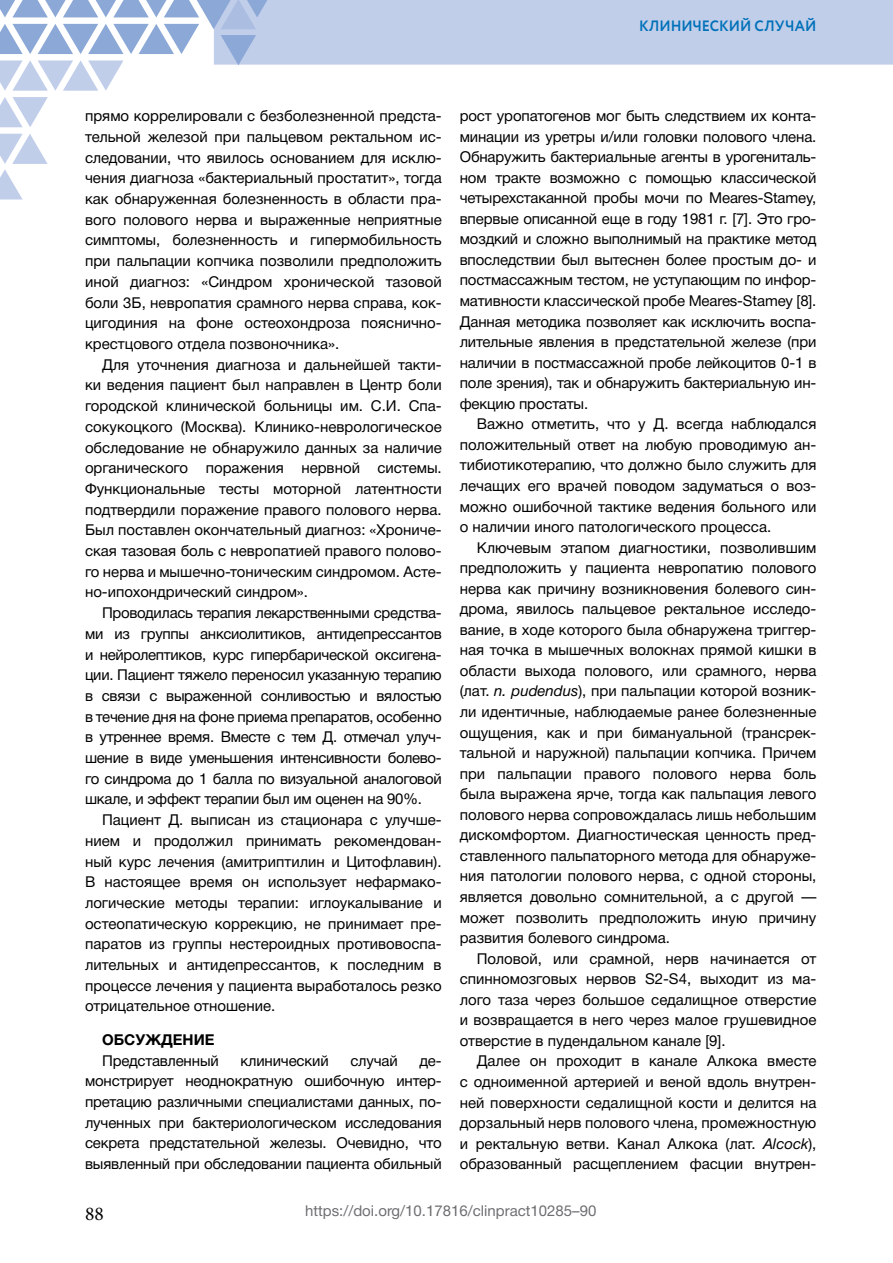
<style>
.page{position:relative;width:893px;height:1263px;background:#fff}
.page>*{position:absolute;margin:0;border:0;box-sizing:border-box;transform-origin:0 0}
.t1{font:19.5px "Minion Pro";color:#000}
.t2{font:15px/20.5px "Helvetica Neue Cyr";color:#000;text-align:justify}
.t3{font:15px "Helvetica Neue Cyr";color:#6d6e71}
.t4{font:700 15px "Circe";color:#0071b8;scale:.95 1}
.t5{font:700 15px "Helvetica Neue Cyr";color:#000}
.s1{font-style:italic}
</style>
<div class="page">
<svg style="left:0;top:97px;width:48px;height:30px"></svg>
<svg style="left:0;top:134px;width:48px;height:65px"></svg>
<svg style="left:0;top:0;width:893px;height:91px"></svg>
<p class="t4" style="left:639px;top:16px;width:188px">КЛИНИЧЕСКИЙ СЛУЧАЙ</p>
<p class="t2" style="left:460px;top:106px;width:358px">рост уропатогенов мог быть следствием их конта&shy;минации из уретры и/или головки полового члена.<br>Обнаружить бактериальные агенты в урогениталь&shy;ном тракте возможно с помощью классической четырехстаканной пробы мочи по Meares-Stamey, впервые описанной еще в году 1981 г. [7]. Это гро&shy;моздкий и сложно выполнимый на практике метод впоследствии был вытеснен более простым до- и постмассажным тестом, не уступающим по инфор&shy;мативности классической пробе Meares-Stamey [8].<br>Данная методика позволяет как исключить воспа&shy;лительные явления в предстательной железе (при наличии в постмассажной пробе лейкоцитов 0-1 в поле зрения), так и обнаружить бактериальную ин&shy;фекцию простаты.</p>
<p class="t2" style="left:460px;top:414px;width:358px;text-indent:17px">Важно отметить, что у Д. всегда наблюдался положительный ответ на любую проводимую ан&shy;тибиотикотерапию, что должно было служить для лечащих его врачей поводом задуматься о воз&shy;можно ошибочной тактике ведения больного или о наличии иного патологического процесса.</p>
<p class="t2" style="left:460px;top:537px;width:358px;text-indent:17px">Ключевым этапом диагностики, позволившим предположить у пациента невропатию полового нерва как причину возникновения болевого син&shy;дрома, явилось пальцевое ректальное исследо&shy;вание, в ходе которого была обнаружена триггер&shy;ная точка в мышечных волокнах прямой кишки в области выхода полового, или срамного, нерва (лат. <span class="s1">n. рudendus</span>), при пальпации которой возник&shy;ли идентичные, наблюдаемые ранее болезненные ощущения, как и при бимануальной (трансрек&shy;тальной и наружной) пальпации копчика. Причем при пальпации правого полового нерва боль была выражена ярче, тогда как пальпация левого полового нерва сопровождалась лишь небольшим дискомфортом. Диагностическая ценность пред&shy;ставленного пальпаторного метода для обнаруже&shy;ния патологии полового нерва, с одной стороны, является довольно сомнительной, а с другой — может позволить предположить иную причину развития болевого синдрома.</p>
<p class="t2" style="left:460px;top:948px;width:358px;text-indent:17px">Половой, или срамной, нерв начинается от спинномозговых нервов S2-S4, выходит из ма&shy;лого таза через большое седалищное отверстие и возвращается в него через малое грушевидное отверстие в пудендальном канале [9].</p>
<p class="t2" style="left:460px;top:1051px;width:358px;text-indent:17px">Далее он проходит в канале Алкока вместе с одноименной артерией и веной вдоль внутрен&shy;ней поверхности седалищной кости и делится на дорзальный нерв полового члена, промежностную и ректальную ветви. Канал Алкока (лат. <span class="s1">Alcock</span>), образованный расщеплением фасции внутрен-</p>
<p class="t3" style="left:305px;top:1203px;width:293px">https://doi.org/10.17816/clinpract10285–90</p>
<p class="t2" style="left:85px;top:106px;width:358px">прямо коррелировали с безболезненной предста&shy;тельной железой при пальцевом ректальном ис&shy;следовании, что явилось основанием для исклю&shy;чения диагноза «бактериальный простатит», тогда как обнаруженная болезненность в области пра&shy;вого полового нерва и выраженные неприятные симптомы, болезненность и гипермобильность при пальпации копчика позволили предположить иной диагноз: «Синдром хронической тазовой боли 3Б, невропатия срамного нерва справа, кок&shy;цигодиния на фоне остеохондроза пояснично&shy;крестцового отдела позвоночника».</p>
<p class="t2" style="left:85px;top:354px;width:358px;text-indent:17px">Для уточнения диагноза и дальнейшей такти&shy;ки ведения пациент был направлен в Центр боли городской клинической больницы им. С.И. Спа&shy;сокукоцкого (Москва). Клинико-неврологическое обследование не обнаружило данных за наличие органического поражения нервной системы.<br>Функциональные тесты моторной латентности подтвердили поражение правого полового нерва.<br>Был поставлен окончательный диагноз: «Хрониче&shy;ская тазовая боль с невропатией правого полово&shy;го нерва и мышечно-тоническим синдромом. Асте&shy;но-ипохондрический синдром».</p>
<p class="t2" style="left:85px;top:603px;width:358px;text-indent:17px">Проводилась терапия лекарственными средства&shy;ми из группы анксиолитиков, антидепрессантов и нейролептиков, курс гипербарической оксигена&shy;ции. Пациент тяжело переносил указанную терапию в связи с выраженной сонливостью и вялостью в течение дня на фоне приема препаратов, особенно в утреннее время. Вместе с тем Д. отмечал улуч&shy;шение в виде уменьшения интенсивности болево&shy;го синдрома до 1 балла по визуальной аналоговой шкале, и эффект терапии был им оценен на 90%.</p>
<p class="t2" style="left:85px;top:810px;width:358px;text-indent:17px">Пациент Д. выписан из стационара с улучше&shy;нием и продолжил принимать рекомендован&shy;ный курс лечения (амитриптилин и Цитофлавин).<br>В настоящее время он использует нефармако&shy;логические методы терапии: иглоукалывание и остеопатическую коррекцию, не принимает пре&shy;паратов из группы нестероидных противовоспа&shy;лительных и антидепрессантов, к последним в процессе лечения у пациента выработалось резко отрицательное отношение.</p>
<p class="t5" style="left:102px;top:1031px;width:114px">ОБСУЖДЕНИЕ</p>
<p class="t2" style="left:102px;top:1050px;width:118px">Представленный</p>
<p class="t2" style="left:241px;top:1050px;width:90px">клинический</p>
<p class="t2" style="left:351px;top:1050px;width:49px">случай</p>
<p class="t2" style="left:85px;top:1050px;width:358px;text-indent:334px">де&shy;монстрирует неоднократную ошибочную интер&shy;претацию различными специалистами данных, по&shy;лученных при бактериологическом исследования секрета предстательной железы. Очевидно, что выявленный при обследовании пациента обильный</p>
<h1 class="t1" style="left:85px;top:1200px;width:20px">88</h1>
</div>
